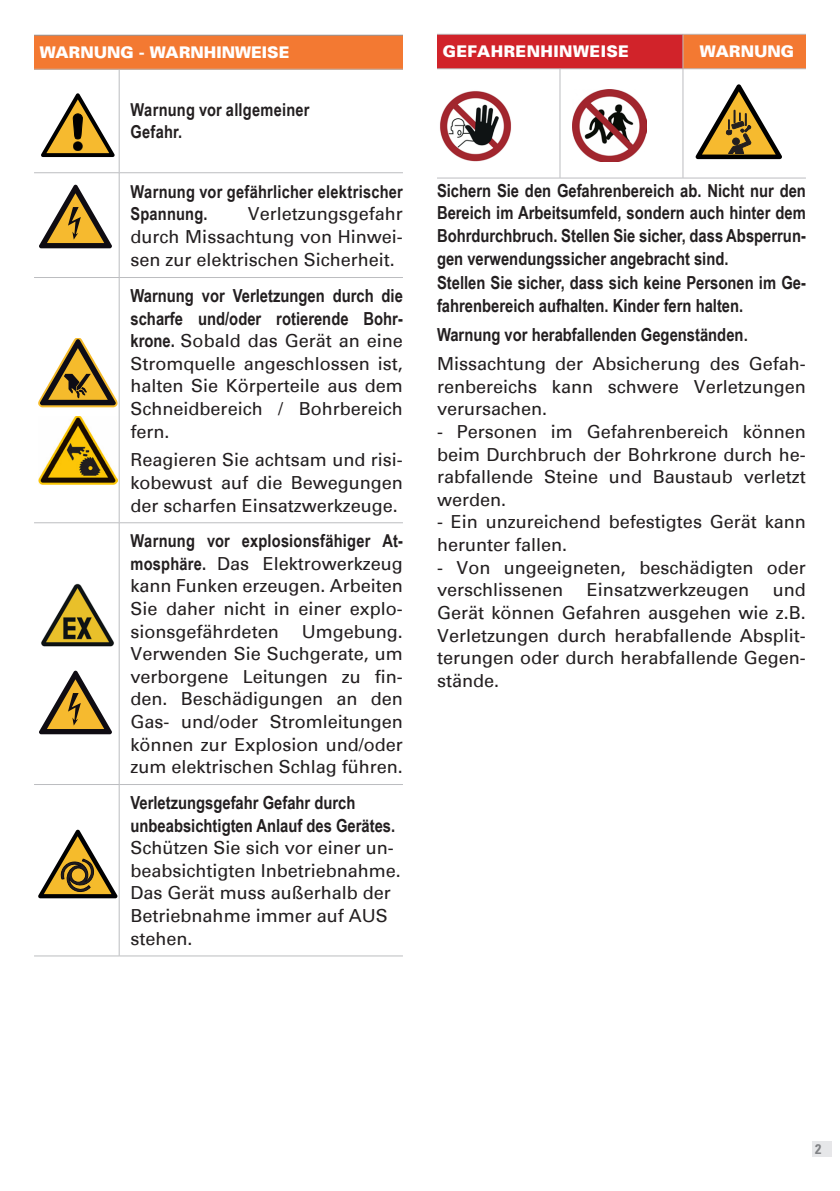
<style>
.page{position:relative;width:840px;height:1191px;background:#fff}
.page>*{position:absolute;margin:0;border:0;box-sizing:border-box;transform-origin:0 0}
.t1{font:18px/22.6px "Univers";color:#231f20;text-align:justify}
.t2{font:700 18px/22.6px "Arial Narrow";color:#231f20}
.t3{font:700 17.8px/22px "Arial Narrow";letter-spacing:.01em;color:#231f20}
.t4{font:900 16px "Univers";color:#fff}
.t5{font:900 16px "Univers";letter-spacing:.025em;color:#fff}
.t6{font:700 condensed 14px "Univers 67";color:#808285}
.s1{font-family:"Arial Narrow";font-weight:700}
.s2{font-family:"Arial Narrow";font-weight:700;font-size:17.8px}
.s3{font-family:"Univers";font-weight:400}
</style>
<div class="page">
<div style="left:811px;top:1141px;width:20px;height:16px;background:#e6e7e9"></div>
<div style="left:34px;top:35px;width:369px;height:34px;background:#f37932"></div>
<hr style="left:34px;top:35px;width:85px;height:1px;background:#939598">
<hr style="left:119px;top:35px;width:284px;height:1px;background:#939598">
<hr style="left:34px;top:69px;width:85px;height:1px;background:#bcbdc0">
<hr style="left:119px;top:69px;width:284px;height:1px;background:#bcbdc0">
<hr style="left:119px;top:69px;width:1px;height:103px;background:#bcbdc0">
<hr style="left:34px;top:172px;width:85px;height:1px;background:#bcbdc0">
<hr style="left:119px;top:172px;width:284px;height:1px;background:#bcbdc0">
<hr style="left:119px;top:173px;width:1px;height:104px;background:#bcbdc0">
<hr style="left:34px;top:277px;width:85px;height:1px;background:#bcbdc0">
<hr style="left:119px;top:277px;width:284px;height:1px;background:#bcbdc0">
<hr style="left:119px;top:278px;width:1px;height:244px;background:#bcbdc0">
<hr style="left:34px;top:522px;width:85px;height:1px;background:#bcbdc0">
<hr style="left:119px;top:522px;width:284px;height:1px;background:#bcbdc0">
<hr style="left:119px;top:523px;width:1px;height:261px;background:#bcbdc0">
<hr style="left:34px;top:784px;width:85px;height:1px;background:#bcbdc0">
<hr style="left:119px;top:784px;width:284px;height:1px;background:#bcbdc0">
<hr style="left:119px;top:784px;width:1px;height:171px;background:#bcbdc0">
<hr style="left:34px;top:955px;width:85px;height:1px;background:#bcbdc0">
<hr style="left:119px;top:955px;width:284px;height:1px;background:#bcbdc0">
<svg style="left:41px;top:94px;width:74px;height:63px"></svg>
<svg style="left:39px;top:184px;width:73px;height:64px"></svg>
<svg style="left:38px;top:338px;width:79px;height:69px"></svg>
<img style="left:38px;top:416px;width:79px;height:68px">
<img style="left:41px;top:583px;width:73px;height:63px">
<svg style="left:39px;top:670px;width:73px;height:64px"></svg>
<svg style="left:38px;top:829px;width:79px;height:69px"></svg>
<div style="left:437px;top:34px;width:245px;height:35px;background:#d1232a"></div>
<div style="left:682px;top:34px;width:123px;height:35px;background:#f37932"></div>
<hr style="left:437px;top:34px;width:122px;height:1px;background:#bcbdc0">
<hr style="left:559px;top:34px;width:123px;height:1px;background:#bcbdc0">
<hr style="left:682px;top:34px;width:123px;height:1px;background:#bcbdc0">
<hr style="left:437px;top:68px;width:122px;height:1px;background:#bcbdc0">
<hr style="left:682px;top:68px;width:123px;height:1px;background:#bcbdc0">
<hr style="left:437px;top:178px;width:122px;height:1px;background:#bcbdc0">
<hr style="left:682px;top:178px;width:123px;height:1px;background:#bcbdc0">
<hr style="left:682px;top:35px;width:1px;height:34px;background:#bcbdc0">
<hr style="left:559px;top:68px;width:123px;height:1px;background:#bcbdc0">
<hr style="left:559px;top:69px;width:1px;height:109px;background:#bcbdc0">
<hr style="left:682px;top:69px;width:1px;height:109px;background:#bcbdc0">
<hr style="left:559px;top:178px;width:123px;height:1px;background:#bcbdc0">
<img style="left:440px;top:91px;width:71px;height:71px">
<img style="left:572px;top:89px;width:74px;height:73px">
<svg style="left:695px;top:84px;width:86px;height:75px"></svg>
<p class="t4" style="left:40px;top:42px;width:251px">WARNUNG - WARNHINWEISE</p>
<p class="t3" style="left:130px;top:98px;width:180px">Warnung vor allgemeiner<br>Gefahr.</p>
<p class="t3" style="left:130px;top:179px;width:274px;line-height:22.6px">Warnung vor gefährlicher elektrischer<br>Spannung.</p>
<p class="t1" style="left:130px;top:203px;width:274px;text-indent:117px">Verletzungsgefahr durch Missachtung von Hinwei&shy;sen zur elektrischen Sicherheit.</p>
<p class="t2" style="left:130px;top:283px;width:274px">Warnung vor Verletzungen durch die scharfe und/oder rotierende Bohr-</p>
<p class="t1" style="left:130px;top:330px;width:274px"><span class="s1">krone.</span> Sobald das Gerät an eine Stromquelle angeschlossen ist, halten Sie Körperteile aus dem Schneidbereich / Bohrbereich fern.</p>
<p class="t1" style="left:130px;top:449px;width:274px">Reagieren Sie achtsam und risi&shy;kobewust auf die Bewegungen der scharfen Einsatzwerkzeuge.</p>
<p class="t3" style="left:130px;top:529px;width:274px">Warnung vor explosionsfähiger At-</p>
<p class="t1" style="left:130px;top:552px;width:274px"><span class="s2">mosphäre.</span> Das Elektrowerkzeug kann Funken erzeugen. Arbeiten Sie daher nicht in einer explo&shy;sionsgefährdeten</p>
<p class="t1" style="left:130px;top:620px;width:274px;text-indent:171px">Umgebung.<br>Verwenden Sie Suchgerate, um verborgene Leitungen zu fin&shy;den. Beschädigungen an den Gas- und/oder Stromleitungen können zur Explosion und/oder zum elektrischen Schlag führen.</p>
<p class="t2" style="left:130px;top:790px;width:266px">Verletzungsgefahr Gefahr durch unbeabsichtigten Anlauf des Gerätes.</p>
<p class="t1" style="left:130px;top:837px;width:272px;text-align:left">Schützen Sie sich vor einer un&shy;beabsichtigten Inbetriebnahme.<br>Das Gerät muss außerhalb der<br>Betriebnahme immer auf AUS stehen.</p>
<p class="t5" style="left:442px;top:41px;width:188px">GEFAHRENHINWEISE</p>
<p class="t4" style="left:699px;top:41px;width:96px">WARNUNG</p>
<p class="t2" style="left:437px;top:178px;width:370px;text-align:justify">Sichern Sie den Gefahrenbereich ab. Nicht nur den Bereich im Arbeitsumfeld, sondern auch hinter dem Bohrdurchbruch. Stellen Sie sicher, dass Absperrun&shy;gen verwendungssicher angebracht sind.</p>
<p class="t2" style="left:437px;top:271px;width:370px">Stellen Sie sicher, dass sich keine Personen im Ge&shy;fahrenbereich aufhalten. Kinder fern halten.</p>
<p class="t2" style="left:437px;top:322px;width:313px">Warnung vor herabfallenden Gegenständen<span class="s3">.</span></p>
<p class="t1" style="left:437px;top:353px;width:370px">Missachtung der Absicherung des Gefah&shy;renbereichs kann schwere Verletzungen verursachen.</p>
<p class="t1" style="left:437px;top:420px;width:370px">- Personen im Gefahrenbereich können beim Durchbruch der Bohrkrone durch he&shy;rabfallende Steine und Baustaub verletzt werden.</p>
<p class="t1" style="left:437px;top:511px;width:370px">- Ein unzureichend befestigtes Gerät kann herunter fallen.</p>
<p class="t1" style="left:437px;top:556px;width:370px">- Von ungeeigneten, beschädigten oder verschlissenen</p>
<p class="t1" style="left:586px;top:579px;width:163px">Einsatzwerkzeugen</p>
<p class="t1" style="left:437px;top:579px;width:370px;text-indent:336px">und Gerät können Gefahren ausgehen wie z.B.<br>Verletzungen durch herabfallende Absplit&shy;terungen oder durch herabfallende Gegen&shy;stände.</p>
<p class="t6" style="left:814px;top:1140px;width:8px">2</p>
</div>
